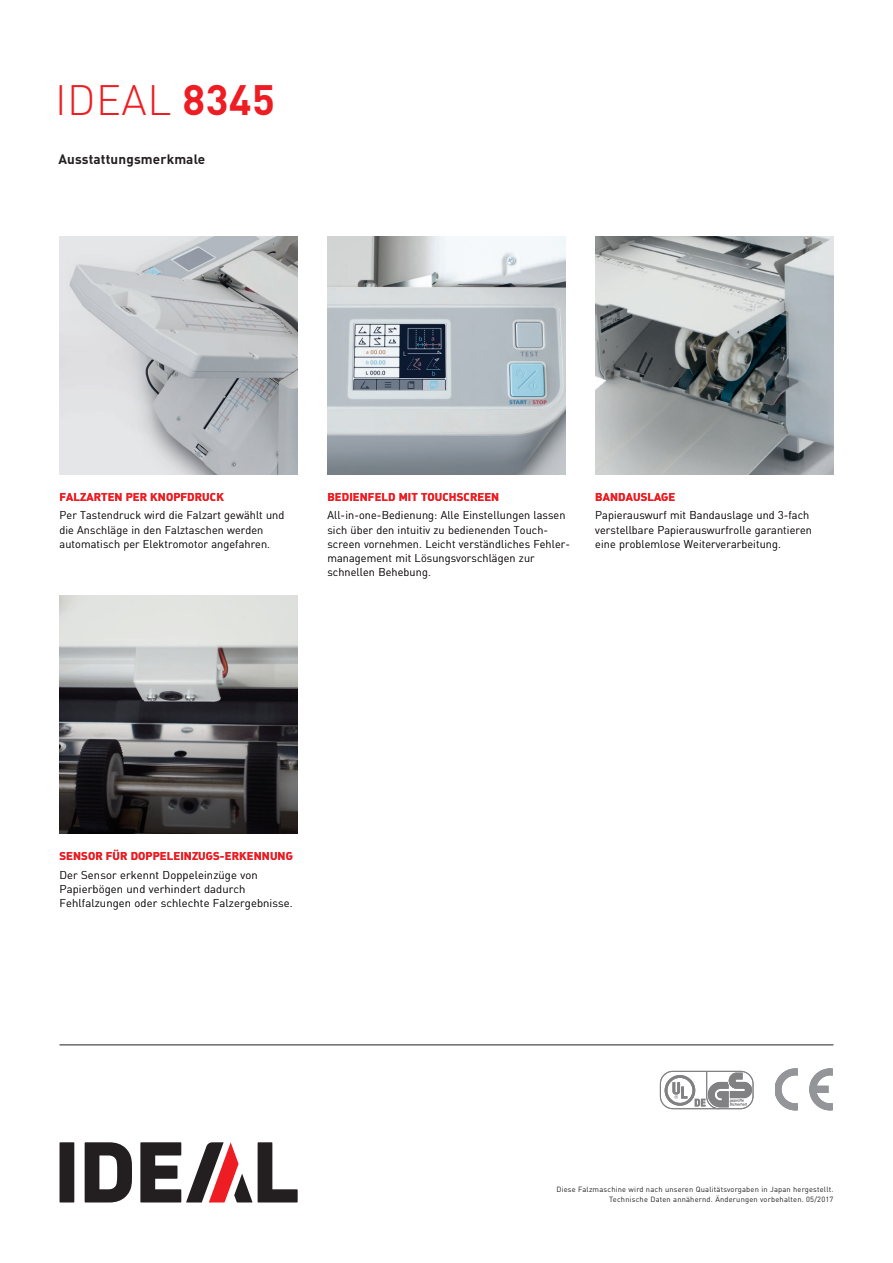
<style>
.page{position:relative;width:893px;height:1263px;background:#fff}
.page>*{position:absolute;margin:0;border:0;box-sizing:border-box;transform-origin:0 0}
.t1{font:300 42px "DIN";letter-spacing:.01em;color:#ee1d23}
.t2{font:700 13.5px "DIN";letter-spacing:.01em;color:#231f20}
.t3{font:300 11.25px/14.2px "DIN";letter-spacing:.01em;color:#231f20}
.t4{font:700 11.25px "DIN";letter-spacing:.01em;color:#ee1d23}
.t5{font:7.5px/10.5px "DIN";letter-spacing:.025em;color:#231f20;text-align:right}
.s1{font-weight:700}
</style>
<div class="page">
<div style="left:60px;top:1142px;width:14px;height:60px;background:#231f20"></div>
<svg style="left:258px;top:1142px;width:40px;height:60px"></svg>
<svg style="left:85px;top:1142px;width:47px;height:60px"></svg>
<svg style="left:140px;top:1142px;width:112px;height:60px"></svg>
<hr style="left:60px;top:1044px;width:773px;height:1px;background:#231f20">
<img style="left:327px;top:236px;width:239px;height:238px">
<img style="left:60px;top:236px;width:238px;height:238px">
<img style="left:60px;top:595px;width:238px;height:238px">
<img style="left:595px;top:236px;width:238px;height:238px">
<svg style="left:775px;top:1069px;width:22px;height:41px"></svg>
<svg style="left:810px;top:1069px;width:22px;height:41px"></svg>
<svg style="left:665px;top:1071px;width:87px;height:38px"></svg>
<h1 class="t1" style="left:55px;top:74px;width:221px">IDEAL <span class="s1">8345</span></h1>
<p class="t2" style="left:58px;top:151px;width:148px">Ausstattungsmerkmale</p>
<p class="t4" style="left:60px;top:489px;width:166px">FALZARTEN PER KNOPFDRUCK</p>
<p class="t3" style="left:60px;top:508px;width:226px">Per Tastendruck wird die Falzart gewählt und die Anschläge in den Falztaschen werden automatisch per Elektromotor angefahren.</p>
<p class="t4" style="left:327px;top:489px;width:173px">BEDIENFELD MIT TOUCHSCREEN</p>
<p class="t3" style="left:327px;top:508px;width:244px">All-in-one-Bedienung: Alle Einstellungen lassen sich über den intuitiv zu bedienenden Touch&shy;screen vornehmen. Leicht verständliches Fehler&shy;management mit Lösungsvorschlägen zur schnellen Behebung.</p>
<p class="t4" style="left:595px;top:489px;width:82px">BANDAUSLAGE</p>
<p class="t3" style="left:595px;top:508px;width:218px">Papierauswurf mit Bandauslage und 3-fach verstellbare Papierauswurfrolle garantieren eine problemlose Weiterverarbeitung.</p>
<p class="t4" style="left:60px;top:848px;width:235px">SENSOR FÜR DOPPELEINZUGS-ERKENNUNG</p>
<p class="t3" style="left:60px;top:867px;width:235px">Der Sensor erkennt Doppeleinzüge von<br>Papierbögen und verhindert dadurch<br>Fehlfalzungen oder schlechte Falzergebnisse.</p>
<p class="t5" style="left:556px;top:1184px;width:279px">Diese Falzmaschine wird nach unseren Qualitätsvorgaben in Japan hergestellt.<br>Technische Daten annähernd. Änderungen vorbehalten. 05/2017</p>
</div>
